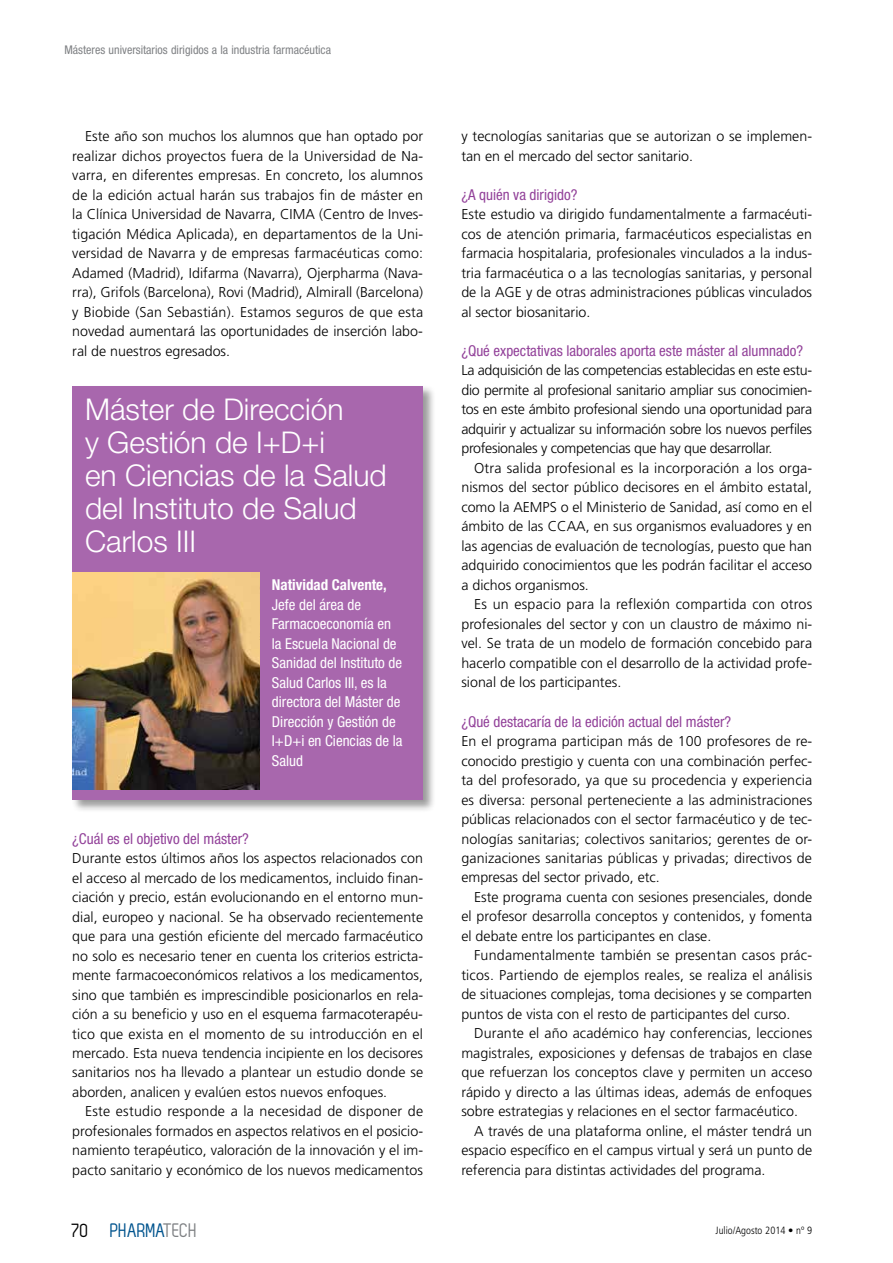
<style>
.page{position:relative;width:893px;height:1263px;background:#fff}
.page>*{position:absolute;margin:0;border:0;box-sizing:border-box;transform-origin:0 0}
.t1{font:300 30px/33px "Helvetica Neue LT Std";color:#fff}
.t2{font:19.5px "Zag";letter-spacing:-.01em;color:#00548e}
.t3{font:condensed 15px/19.5px "Helvetica Neue LT Std";color:#fff}
.t4{font:condensed 15px "Helvetica Neue LT Std";color:#924199}
.t5{font:700 condensed 15px "Helvetica Neue LT Std";color:#fff}
.t6{font:300 14.25px/19.5px "Frutiger";color:#000;text-align:justify}
.t7{font:condensed 12px "Helvetica Neue LT Std";color:#808285}
.t8{font:300 condensed 10.5px "Frutiger";color:#000}
.s1{color:#000}
.s2{color:#808285}
</style>
<div class="page">
<div style="left:71px;top:385px;width:365px;height:428px;background:#000;opacity:.4"></div>
<div style="left:72px;top:386px;width:351px;height:413px;background:#a867ad"></div>
<img style="left:72px;top:572px;width:188px;height:217px">
<hr style="left:892px;top:1223px;width:1px;height:40px;background:#234293">
<p class="t7" style="left:65px;top:42px;width:268px">Másteres universitarios dirigidos a la industria farmacéutica</p>
<p class="t6" style="left:72px;top:127px;width:352px;text-indent:13px">Este año son muchos los alumnos que han optado por realizar dichos proyectos fuera de la Universidad de Na&shy;varra, en diferentes empresas. En concreto, los alumnos de la edición actual harán sus trabajos fin de máster en la Clínica Universidad de Navarra, CIMA (Centro de Inves&shy;tigación Médica Aplicada), en departamentos de la Uni&shy;versidad de Navarra y de empresas farmacéuticas como:<br>Adamed (Madrid), Idifarma (Navarra), Ojerpharma (Nava&shy;rra), Grifols (Barcelona), Rovi (Madrid), Almirall (Barcelona) y Biobide (San Sebastián). Estamos seguros de que esta novedad aumentará las oportunidades de inserción labo&shy;ral de nuestros egresados.</p>
<h1 class="t1" style="left:85px;top:392px;width:303px">Máster de Dirección<br>y Gestión de I+D+i<br>en Ciencias de la Salud del Instituto de Salud<br>Carlos III</h1>
<p class="t5" style="left:272px;top:576px;width:116px">Natividad Calvente,</p>
<p class="t3" style="left:272px;top:594px;width:132px">Jefe del área de<br>Farmacoeconomía en la Escuela Nacional de<br>Sanidad del Instituto de<br>Salud Carlos III, es la directora del Máster de<br>Dirección y Gestión de<br>I+D+i en Ciencias de la<br>Salud</p>
<p class="t4" style="left:72px;top:829px;width:178px">¿Cuál es el objetivo del máster?</p>
<p class="t6" style="left:72px;top:848px;width:352px">Durante estos últimos años los aspectos relacionados con el acceso al mercado de los medicamentos, incluido finan&shy;ciación y precio, están evolucionando en el entorno mun&shy;dial, europeo y nacional. Se ha observado recientemente que para una gestión eficiente del mercado farmacéutico no solo es necesario tener en cuenta los criterios estricta&shy;mente farmacoeconómicos relativos a los medicamentos, sino que también es imprescindible posicionarlos en rela&shy;ción a su beneficio y uso en el esquema farmacoterapéu&shy;tico que exista en el momento de su introducción en el mercado. Esta nueva tendencia incipiente en los decisores sanitarios nos ha llevado a plantear un estudio donde se aborden, analicen y evalúen estos nuevos enfoques.</p>
<p class="t6" style="left:72px;top:1102px;width:352px;text-indent:13px">Este estudio responde a la necesidad de disponer de profesionales formados en aspectos relativos en el posicio&shy;namiento terapéutico, valoración de la innovación y el im&shy;pacto sanitario y económico de los nuevos medicamentos</p>
<p class="t6" style="left:461px;top:127px;width:352px">y tecnologías sanitarias que se autorizan o se implemen&shy;tan en el mercado del sector sanitario.</p>
<p class="t4" style="left:461px;top:186px;width:118px">¿A quién va dirigido?</p>
<p class="t6" style="left:461px;top:205px;width:352px">Este estudio va dirigido fundamentalmente a farmacéuti&shy;cos de atención primaria, farmacéuticos especialistas en farmacia hospitalaria, profesionales vinculados a la indus&shy;tria farmacéutica o a las tecnologías sanitarias, y personal de la AGE y de otras administraciones públicas vinculados al sector biosanitario.</p>
<p class="t4" style="left:461px;top:342px;width:343px">¿Qué expectativas laborales aporta este máster al alumnado?</p>
<p class="t6" style="left:461px;top:361px;width:352px">La adquisición de las competencias establecidas en este estu&shy;dio permite al profesional sanitario ampliar sus conocimien&shy;tos en este ámbito profesional siendo una oportunidad para adquirir y actualizar su información sobre los nuevos perfiles profesionales y competencias que hay que desarrollar.</p>
<p class="t6" style="left:461px;top:458px;width:352px;text-indent:13px">Otra salida profesional es la incorporación a los orga&shy;nismos del sector público decisores en el ámbito estatal, como la AEMPS o el Ministerio de Sanidad, así como en el ámbito de las CCAA, en sus organismos evaluadores y en las agencias de evaluación de tecnologías, puesto que han adquirido conocimientos que les podrán facilitar el acceso a dichos organismos.</p>
<p class="t6" style="left:461px;top:595px;width:352px;text-indent:13px">Es un espacio para la reflexión compartida con otros profesionales del sector y con un claustro de máximo ni&shy;vel. Se trata de un modelo de formación concebido para hacerlo compatible con el desarrollo de la actividad profe&shy;sional de los participantes.</p>
<p class="t4" style="left:461px;top:712px;width:271px">¿Qué destacaría de la edición actual del máster?</p>
<p class="t6" style="left:461px;top:731px;width:352px">En el programa participan más de 100 profesores de re&shy;conocido prestigio y cuenta con una combinación perfec&shy;ta del profesorado, ya que su procedencia y experiencia es diversa: personal perteneciente a las administraciones públicas relacionados con el sector farmacéutico y de tec&shy;nologías sanitarias; colectivos sanitarios; gerentes de or&shy;ganizaciones sanitarias públicas y privadas; directivos de empresas del sector privado, etc.</p>
<p class="t6" style="left:461px;top:887px;width:352px;text-indent:13px">Este programa cuenta con sesiones presenciales, donde el profesor desarrolla conceptos y contenidos, y fomenta el debate entre los participantes en clase.</p>
<p class="t6" style="left:461px;top:946px;width:352px;text-indent:13px">Fundamentalmente también se presentan casos prác&shy;ticos. Partiendo de ejemplos reales, se realiza el análisis de situaciones complejas, toma decisiones y se comparten puntos de vista con el resto de participantes del curso.</p>
<p class="t6" style="left:474px;top:1024px;width:340px">Durante el año académico hay conferencias, lecciones</p>
<p class="t6" style="left:461px;top:1043px;width:352px">magistrales, exposiciones y defensas de trabajos en clase</p>
<p class="t6" style="left:461px;top:1063px;width:352px">que refuerzan los conceptos clave y permiten un acceso</p>
<p class="t6" style="left:461px;top:1082px;width:352px">rápido y directo a las últimas ideas, además de enfoques</p>
<p class="t6" style="left:461px;top:1102px;width:338px">sobre estrategias y relaciones en el sector farmacéutico.</p>
<p class="t6" style="left:474px;top:1121px;width:340px">A través de una plataforma online, el máster tendrá un</p>
<p class="t6" style="left:461px;top:1141px;width:352px">espacio específico en el campus virtual y será un punto de</p>
<p class="t6" style="left:461px;top:1160px;width:306px">referencia para distintas actividades del programa.</p>
<h2 class="t2" style="left:72px;top:1219px;width:127px"><span class="s1">70</span> PHARMA<span class="s2">TECH</span></h2>
<p class="t8" style="left:716px;top:1224px;width:98px">Julio/Agosto 2014 • nº 9</p>
</div>
